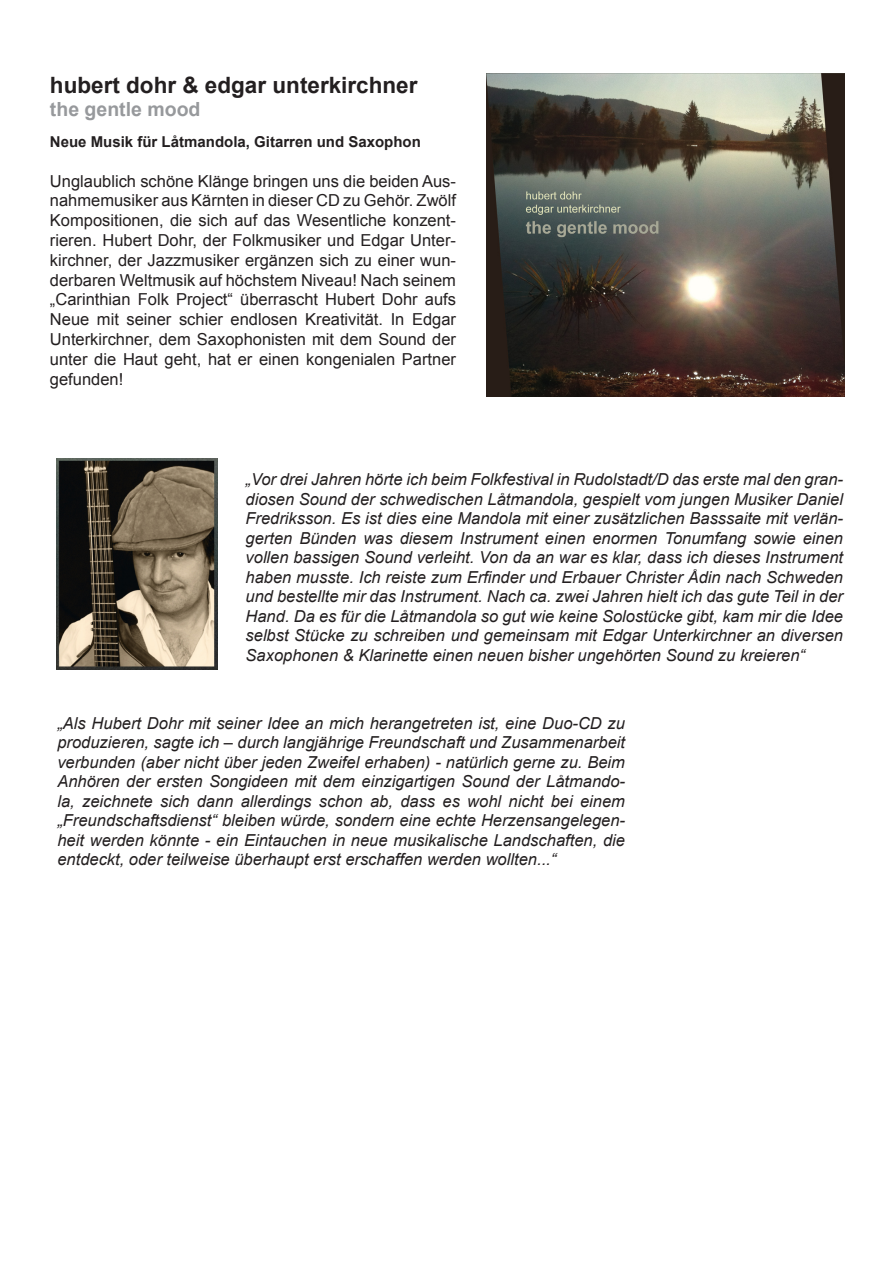
<style>
.page{position:relative;width:893px;height:1263px;background:#fff}
.page>*{position:absolute;margin:0;border:0;box-sizing:border-box;transform-origin:0 0}
.t1{font:700 22.5px "Arial";color:#231f20}
.t2{font:700 19.5px "Arial";color:#97999c}
.t3{font:italic 16.5px/19.5px "Arial";color:#231f20;text-align:justify}
.t4{font:16.5px/19.8px "Arial";color:#231f20;text-align:justify}
.t5{font:700 15px "Arial";color:#231f20}
</style>
<div class="page">
<img style="left:486px;top:73px;width:359px;height:323px">
<img style="left:56px;top:458px;width:161px;height:212px">
<p class="t1" style="left:50px;top:70px;width:369px">hubert dohr &amp; edgar unterkirchner</p>
<p class="t2" style="left:50px;top:96px;width:152px">the gentle mood</p>
<p class="t5" style="left:50px;top:132px;width:372px">Neue Musik für Låtmandola, Gitarren und Saxophon</p>
<p class="t4" style="left:50px;top:171px;width:408px">Unglaublich schöne Klänge bringen uns die beiden Aus&shy;nahmemusiker aus Kärnten in dieser CD zu Gehör. Zwölf Kompositionen, die sich auf das Wesentliche konzent&shy;rieren. Hubert Dohr, der Folkmusiker und Edgar Unter&shy;kirchner, der Jazzmusiker ergänzen sich zu einer wun&shy;derbaren Weltmusik auf höchstem Niveau! Nach seinem „Carinthian Folk Project“ überrascht Hubert Dohr aufs Neue mit seiner schier endlosen Kreativität. In Edgar Unterkirchner, dem Saxophonisten mit dem Sound der unter die Haut geht, hat er einen kongenialen Partner gefunden!</p>
<p class="t3" style="left:246px;top:470px;width:599px">„Vor drei Jahren hörte ich beim Folkfestival in Rudolstadt/D das erste mal den gran&shy;diosen Sound der schwedischen Låtmandola, gespielt vom jungen Musiker Daniel Fredriksson. Es ist dies eine Mandola mit einer zusätzlichen Basssaite mit verlän&shy;gerten Bünden was diesem Instrument einen enormen Tonumfang sowie einen vollen bassigen Sound verleiht. Von da an war es klar, dass ich dieses Instrument haben musste. Ich reiste zum Erfinder und Erbauer Christer Ådin nach Schweden und bestellte mir das Instrument. Nach ca. zwei Jahren hielt ich das gute Teil in der Hand. Da es für die Låtmandola so gut wie keine Solostücke gibt, kam mir die Idee selbst Stücke zu schreiben und gemeinsam mit Edgar Unterkirchner an diversen Saxophonen &amp; Klarinette einen neuen bisher ungehörten Sound zu kreieren“</p>
<p class="t3" style="left:57px;top:713px;width:569px">„Als Hubert Dohr mit seiner Idee an mich herangetreten ist, eine Duo-CD zu produzieren, sagte ich – durch langjährige Freundschaft und Zusammenarbeit verbunden (aber nicht über jeden Zweifel erhaben) - natürlich gerne zu. Beim Anhören der ersten Songideen mit dem einzigartigen Sound der Låtmando&shy;la, zeichnete sich dann allerdings schon ab, dass es wohl nicht bei einem „Freundschaftsdienst“ bleiben würde, sondern eine echte Herzensangelegen&shy;heit werden könnte - ein Eintauchen in neue musikalische Landschaften, die entdeckt, oder teilweise überhaupt erst erschaffen werden wollten...“</p>
</div>
